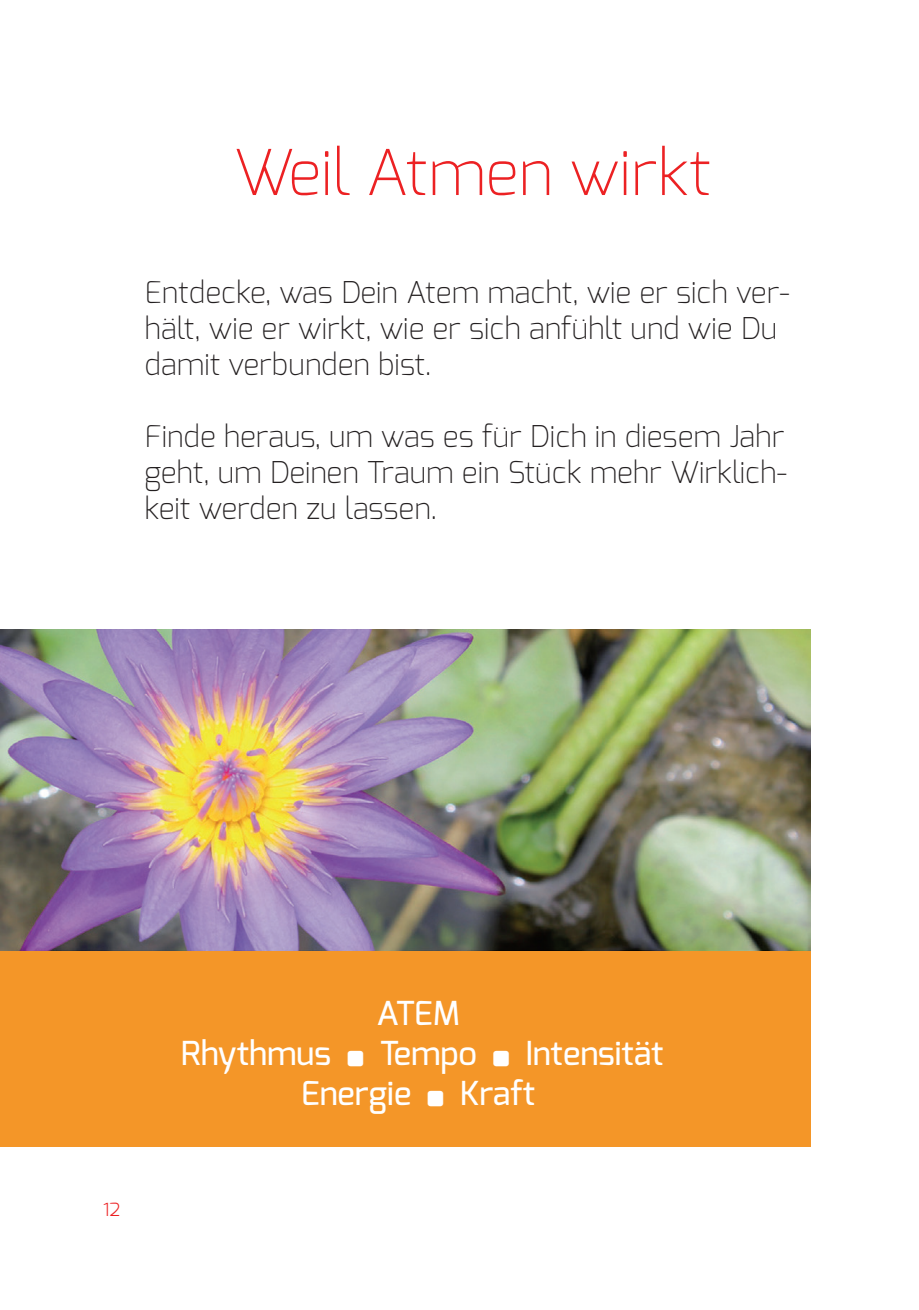
<style>
.page{position:relative;width:919px;height:1310px;background:#fff}
.page>*{position:absolute;margin:0;border:0;box-sizing:border-box;transform-origin:0 0}
.t1{font:200 63px "Exo";color:#ec2123}
.t2{font:500 33px "Exo";color:#fff}
.t3{font:200 30px/36px "Exo";color:#231f20}
.t4{font:300 18px "Exo";color:#ec2123}
</style>
<div class="page">
<div style="left:0;top:949px;width:810px;height:198px;background:#f49628"></div>
<img style="left:0;top:629px;width:810px;height:321px">
<h1 class="t1" style="left:233px;top:132px;width:480px">Weil Atmen wirkt</h1>
<p class="t3" style="left:145px;top:274px;width:646px">Entdecke, was Dein Atem macht, wie er sich ver&shy;hält, wie er wirkt, wie er sich anfühlt und wie Du damit verbunden bist.</p>
<p class="t3" style="left:145px;top:418px;width:644px;text-align:justify">Finde heraus, um was es für Dich in diesem Jahr geht, um Deinen Traum ein Stück mehr Wirklich&shy;keit werden zu lassen.</p>
<p class="t4" style="left:103px;top:1198px;width:19px">12</p>
<p class="t2" style="left:376px;top:992px;width:85px">ATEM</p>
<p class="t2" style="left:181px;top:1032px;width:152px">Rhythmus</p>
<p class="t2" style="left:380px;top:1032px;width:99px">Tempo</p>
<p class="t2" style="left:525px;top:1032px;width:140px">Intensität</p>
<p class="t2" style="left:301px;top:1071px;width:112px">Energie</p>
<p class="t2" style="left:460px;top:1071px;width:77px">Kraft</p>
</div>
